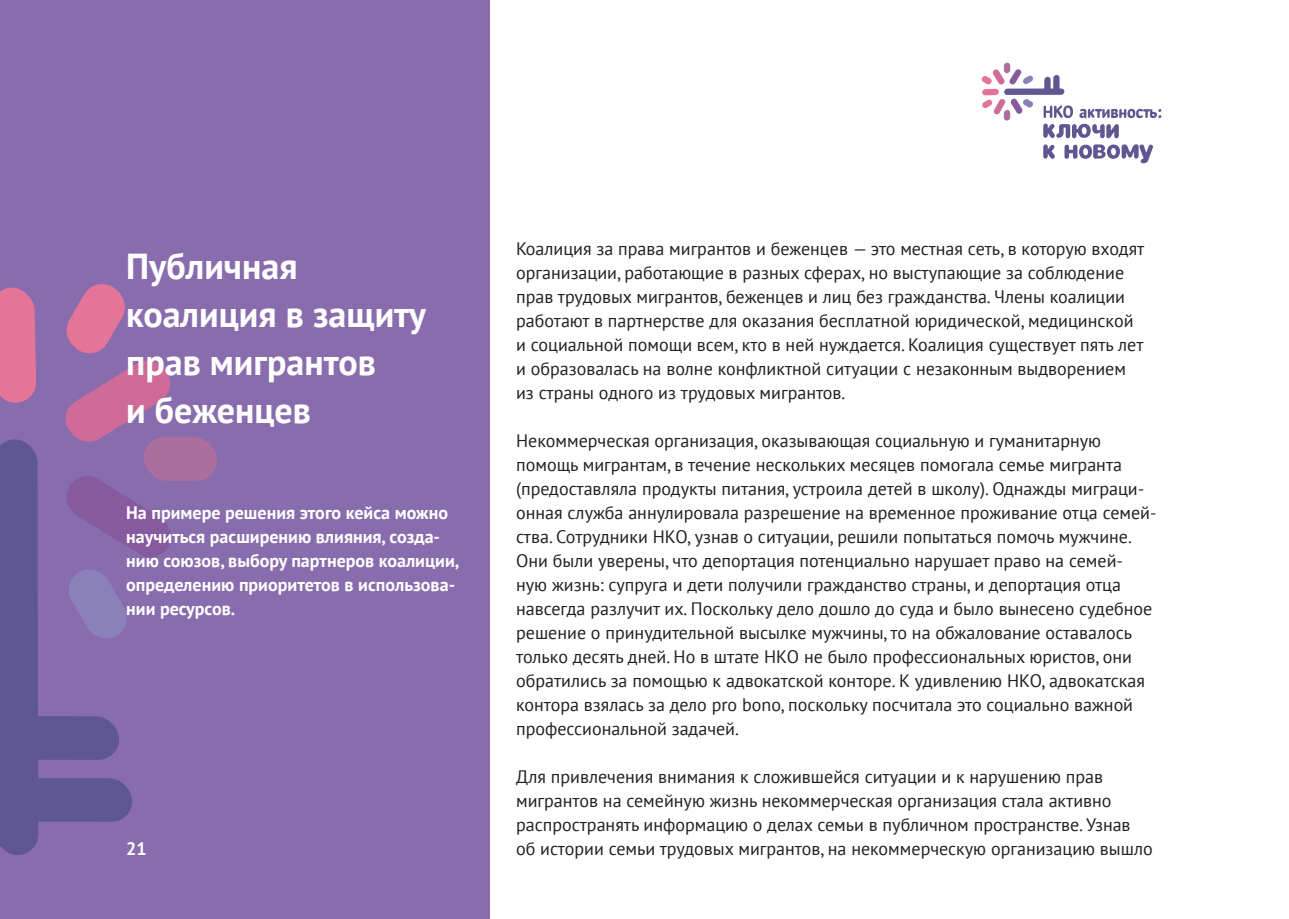
<style>
.page{position:relative;width:1289px;height:919px;background:#fff}
.page>*{position:absolute;margin:0;border:0;box-sizing:border-box;transform-origin:0 0}
.header_p3{font:700 36px/48px "PT Sans";color:#fff}
.text_tab{font:18px/24px "PT Sans";color:#231f20}
.text_tab-2{font:700 18px/24px "PT Sans";color:#fff}
</style>
<div class="page">
<div style="left:0;top:0;width:489px;height:918px;background:#886cad"></div>
<svg style="left:0;top:284px;width:217px;height:273px"></svg>
<svg style="left:0;top:439px;width:132px;height:416px"></svg>
<svg style="left:981px;top:63px;width:180px;height:100px"></svg>
<p class="header_p3" style="left:126px;top:241px;width:301px">Публичная коалиция в защиту прав мигрантов<br>и беженцев</p>
<p class="text_tab-2" style="left:126px;top:500px;width:334px">На примере решения этого кейса можно научиться расширению влияния, созда&shy;нию союзов, выбору партнеров коалиции, определению приоритетов в использова&shy;нии ресурсов.</p>
<p class="text_tab-2" style="left:126px;top:836px;width:22px">21</p>
<p class="text_tab" style="left:516px;top:236px;width:629px">Коалиция за права мигрантов и беженцев — это местная сеть, в которую входят организации, работающие в разных сферах, но выступающие за соблюдение прав трудовых мигрантов, беженцев и лиц без гражданства. Члены коалиции работают в партнерстве для оказания бесплатной юридической, медицинской и социальной помощи всем, кто в ней нуждается. Коалиция существует пять лет и образовалась на волне конфликтной ситуации с незаконным выдворением из страны одного из трудовых мигрантов.</p>
<p class="text_tab" style="left:516px;top:428px;width:642px">Некоммерческая организация, оказывающая социальную и гуманитарную помощь мигрантам, в течение нескольких месяцев помогала семье мигранта (предоставляла продукты питания, устроила детей в школу). Однажды миграци&shy;онная служба аннулировала разрешение на временное проживание отца семей&shy;ства. Сотрудники НКО, узнав о ситуации, решили попытаться помочь мужчине.<br>Они были уверены, что депортация потенциально нарушает право на семей&shy;ную жизнь: супруга и дети получили гражданство страны, и депортация отца навсегда разлучит их. Поскольку дело дошло до суда и было вынесено судебное решение о принудительной высылке мужчины, то на обжалование оставалось только десять дней. Но в штате НКО не было профессиональных юристов, они обратились за помощью к адвокатской конторе. К удивлению НКО, адвокатская контора взялась за дело pro bono, поскольку посчитала это социально важной профессиональной задачей.</p>
<p class="text_tab" style="left:516px;top:764px;width:638px">Для привлечения внимания к сложившейся ситуации и к нарушению прав мигрантов на семейную жизнь некоммерческая организация стала активно распространять информацию о делах семьи в публичном пространстве. Узнав об истории семьи трудовых мигрантов, на некоммерческую организацию вышло</p>
</div>
